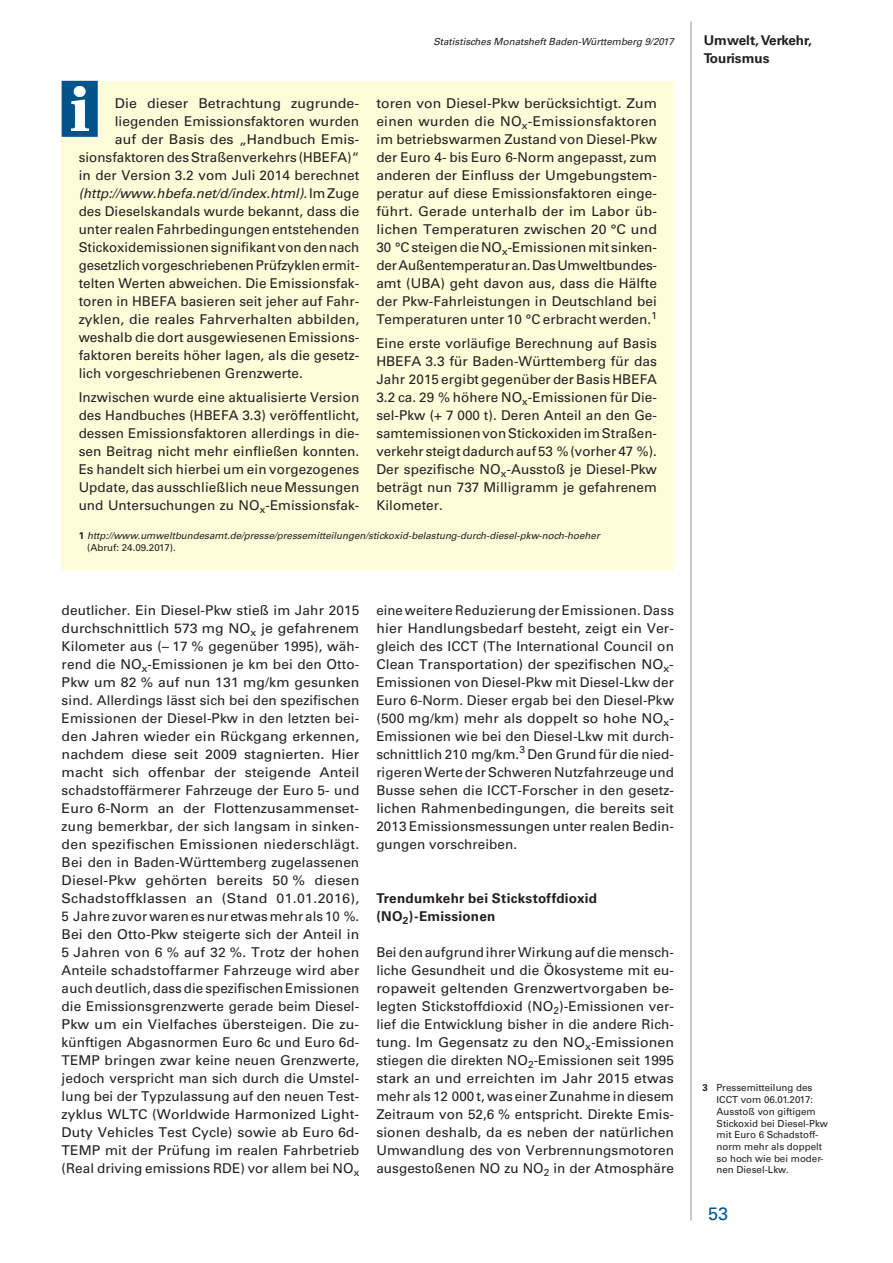
<style>
.page{position:relative;width:893px;height:1263px;background:#fff}
.page>*{position:absolute;margin:0;border:0;box-sizing:border-box;transform-origin:0 0}
.t1{font:18px "Univers";color:#01548a}
.t2{font:13.5px/18px "Univers";letter-spacing:.005em;color:#231f20;text-align:justify}
.t3{font:13.5px/18px "Univers";letter-spacing:.005em;color:#231f20;text-align:justify;scale:1.04 1}
.t4{font:700 13.5px/18px "Univers";letter-spacing:.015em;color:#231f20}
.t5{font:13.5px "Univers";letter-spacing:.005em;color:#231f20;scale:1.05 1}
.t6{font:italic 13.5px "Univers";color:#231f20}
.t7{font:italic 9.75px/11.7px "Univers";color:#231f20}
.t8{font:9.75px/11.7px "Univers";color:#231f20}
.s1{font-weight:700;font-style:normal}
.s2{font-style:normal}
.s3{font-weight:700}
</style>
<div class="page">
<hr style="left:691px;top:21px;width:1px;height:1199px;background:#939598">
<div style="left:62px;top:81px;width:612px;height:442px;background:#fffcda"></div>
<div style="left:62px;top:81px;width:36px;height:56px;background:#01548a;border:2px solid #01548a"></div>
<img style="left:71px;top:86px;width:17px;height:44px">
<div style="left:62px;top:523px;width:612px;height:47px;background:#fffcda"></div>
<p class="t7" style="left:433px;top:35px;width:242px">Statistisches Monatsheft Baden-Württemberg 9/2017</p>
<p class="t4" style="left:704px;top:31px;width:110px">Umwelt, Verkehr,<br>Tourismus</p>
<p class="t3" style="left:376px;top:94px;width:271px">toren von Diesel-Pkw berücksichtigt. Zum einen wurden die NO<sub>x</sub>-Emissionsfaktoren im betriebswarmen Zustand von Diesel-Pkw der Euro 4- bis Euro 6-Norm angepasst, zum anderen der Einfluss der Umgebungstem&shy;peratur auf diese Emissionsfaktoren einge&shy;führt. Gerade unterhalb der im Labor üb&shy;lichen Temperaturen zwischen 20 °C und 30 °C steigen die NO<sub>x</sub>-Emissionen mit sinken&shy;der Außentemperatur an. Das Umweltbundes&shy;amt (UBA) geht davon aus, dass die Hälfte der Pkw-Fahrleistungen in Deutschland bei Temperaturen unter 10 °C erbracht werden.<sup>1</sup></p>
<p class="t2" style="left:376px;top:335px;width:282px">Eine erste vorläufige Berechnung auf Basis HBEFA 3.3 für Baden-Württemberg für das Jahr 2015 ergibt gegenüber der Basis HBEFA 3.2 ca. 29 % höhere NO<sub>x</sub>-Emissionen für Die&shy;sel-Pkw (+ 7 000 t). Deren Anteil an den Ge&shy;samtemissionen von Stickoxiden im Straßen&shy;verkehr steigt dadurch auf 53 % (vorher 47 %).<br>Der spezifische NO<sub>x</sub>-Ausstoß je Diesel-Pkw beträgt nun 737 Milligramm je gefahrenem Kilometer.</p>
<p class="t7" style="left:87px;top:530px;width:514px;text-indent:-9px"><span class="s1">1</span> http://www.umweltbundesamt.de/presse/pressemitteilungen/stickoxid-belastung-durch-diesel-pkw-noch-hoeher <span class="s2">(Abruf: 24.09.2017).</span></p>
<p class="t5" style="left:115px;top:95px;width:233px">Die dieser Betrachtung zugrunde-</p>
<p class="t2" style="left:115px;top:112px;width:246px">liegenden Emissionsfaktoren wurden</p>
<p class="t5" style="left:115px;top:131px;width:233px">auf der Basis des „Handbuch Emis-</p>
<p class="t2" style="left:79px;top:148px;width:282px">sionsfaktoren des Straßenverkehrs (HBEFA)“</p>
<p class="t2" style="left:79px;top:166px;width:282px">in der Version 3.2 vom Juli 2014 berechnet</p>
<p class="t6" style="left:79px;top:185px;width:282px">(http://www.hbefa.net/d/index.html). <span class="s2">Im Zuge</span></p>
<p class="t2" style="left:79px;top:202px;width:282px">des Dieselskandals wurde bekannt, dass die</p>
<p class="t2" style="left:79px;top:220px;width:282px">unter realen Fahrbedingungen entstehenden</p>
<p class="t2" style="left:79px;top:238px;width:282px">Stickoxidemissionen signifikant von den nach</p>
<p class="t2" style="left:79px;top:256px;width:281px">gesetzlich vorgeschriebenen Prüfzyklen ermit-</p>
<p class="t2" style="left:79px;top:274px;width:282px">telten Werten abweichen. Die Emissionsfak-</p>
<p class="t2" style="left:79px;top:292px;width:282px">toren in HBEFA basieren seit jeher auf Fahr-</p>
<p class="t3" style="left:79px;top:310px;width:271px">zyklen, die reales Fahrverhalten abbilden,</p>
<p class="t2" style="left:79px;top:328px;width:282px">weshalb die dort ausgewiesenen Emissions-</p>
<p class="t2" style="left:79px;top:346px;width:282px">faktoren bereits höher lagen, als die gesetz-</p>
<p class="t2" style="left:79px;top:364px;width:226px">lich vorgeschriebenen Grenzwerte.</p>
<p class="t2" style="left:79px;top:389px;width:282px">Inzwischen wurde eine aktualisierte Version des Handbuches (HBEFA 3.3) veröffentlicht, dessen Emissionsfaktoren allerdings in die&shy;sen Beitrag nicht mehr einfließen konnten.<br>Es handelt sich hierbei um ein vorgezogenes Update, das ausschließlich neue Messungen und Untersuchungen zu NO<sub>x</sub>-Emissionsfak-</p>
<p class="t2" style="left:62px;top:601px;width:299px">deutlicher. Ein Diesel-Pkw stieß im Jahr 2015 durchschnittlich 573 mg NO<sub>x</sub> je gefahrenem Kilometer aus (– 17 % gegenüber 1995), wäh&shy;rend die NO<sub>x</sub>-Emissionen je km bei den Otto-Pkw um 82 % auf nun 131 mg/km gesunken sind. Allerdings lässt sich bei den spezifischen Emissionen der Diesel-Pkw in den letzten bei&shy;den Jahren wieder ein Rückgang erkennen, nachdem diese seit 2009 stagnierten. Hier macht sich offenbar der steigende Anteil schadstoffärmerer Fahrzeuge der Euro 5- und Euro 6-Norm an der Flottenzusammenset&shy;zung bemerkbar, der sich langsam in sinken&shy;den spezifischen Emissionen niederschlägt.<br>Bei den in Baden-Württemberg zugelassenen Diesel-Pkw gehörten bereits 50 % diesen Schadstoffklassen an (Stand 01.01.2016), 5 Jahre zuvor waren es nur etwas mehr als 10 %.<br>Bei den Otto-Pkw steigerte sich der Anteil in 5 Jahren von 6 % auf 32 %. Trotz der hohen Anteile schadstoffarmer Fahrzeuge wird aber auch deutlich, dass die spezifischen Emissionen die Emissionsgrenzwerte gerade beim Diesel-Pkw um ein Vielfaches übersteigen. Die zu&shy;künftigen Abgasnormen Euro 6c und Euro 6d-TEMP bringen zwar keine neuen Grenzwerte, jedoch verspricht man sich durch die Umstel&shy;lung bei der Typzulassung auf den neuen Test&shy;zyklus WLTC (Worldwide Harmonized Light-Duty Vehicles Test Cycle) sowie ab Euro 6d-TEMP mit der Prüfung im realen Fahrbetrieb (Real driving emissions RDE) vor allem bei NO<sub>x</sub></p>
<p class="t2" style="left:376px;top:601px;width:299px">eine weitere Reduzierung der Emissionen. Dass hier Handlungsbedarf besteht, zeigt ein Ver&shy;gleich des ICCT (The International Council on Clean Transportation) der spezifischen NO<sub>x</sub>-Emissionen von Diesel-Pkw mit Diesel-Lkw der Euro 6-Norm. Dieser ergab bei den Diesel-Pkw (500 mg/km) mehr als doppelt so hohe NO<sub>x</sub>-Emissionen wie bei den Diesel-Lkw mit durch&shy;schnittlich 210 mg/km.<sup>3</sup> Den Grund für die nied&shy;rigeren Werte der Schweren Nutzfahrzeuge und Busse sehen die ICCT-Forscher in den gesetz&shy;lichen Rahmenbedingungen, die bereits seit 2013 Emissionsmessungen unter realen Bedin&shy;gungen vorschreiben.</p>
<p class="t4" style="left:376px;top:889px;width:222px">Trendumkehr bei Stickstoffdioxid (NO<sub>2</sub>)-Emissionen</p>
<p class="t2" style="left:376px;top:943px;width:299px">Bei den aufgrund ihrer Wirkung auf die mensch&shy;liche Gesundheit und die Ökosysteme mit eu&shy;ropaweit geltenden Grenzwertvorgaben be&shy;legten Stickstoffdioxid (NO<sub>2</sub>)-Emissionen ver&shy;lief die Entwicklung bisher in die andere Rich&shy;tung. Im Gegensatz zu den NO<sub>x</sub>-Emissionen stiegen die direkten NO<sub>2</sub>-Emissionen seit 1995 stark an und erreichten im Jahr 2015 etwas mehr als 12 000 t, was einer Zunahme in diesem Zeitraum von 52,6 % entspricht. Direkte Emis&shy;sionen deshalb, da es neben der natürlichen Umwandlung des von Verbrennungsmotoren ausgestoßenen NO zu NO<sub>2</sub> in der Atmosphäre</p>
<p class="t8" style="left:716px;top:1082px;width:113px;text-indent:-14px"><span class="s3">3</span> Pressemitteilung des<br>ICCT vom 06.01.2017:<br>Ausstoß von giftigem<br>Stickoxid bei Diesel-Pkw mit Euro 6 Schadstoff&shy;norm mehr als doppelt so hoch wie bei moder&shy;nen Diesel-Lkw.</p>
<h1 class="t1" style="left:708px;top:1203px;width:22px">53</h1>
</div>
